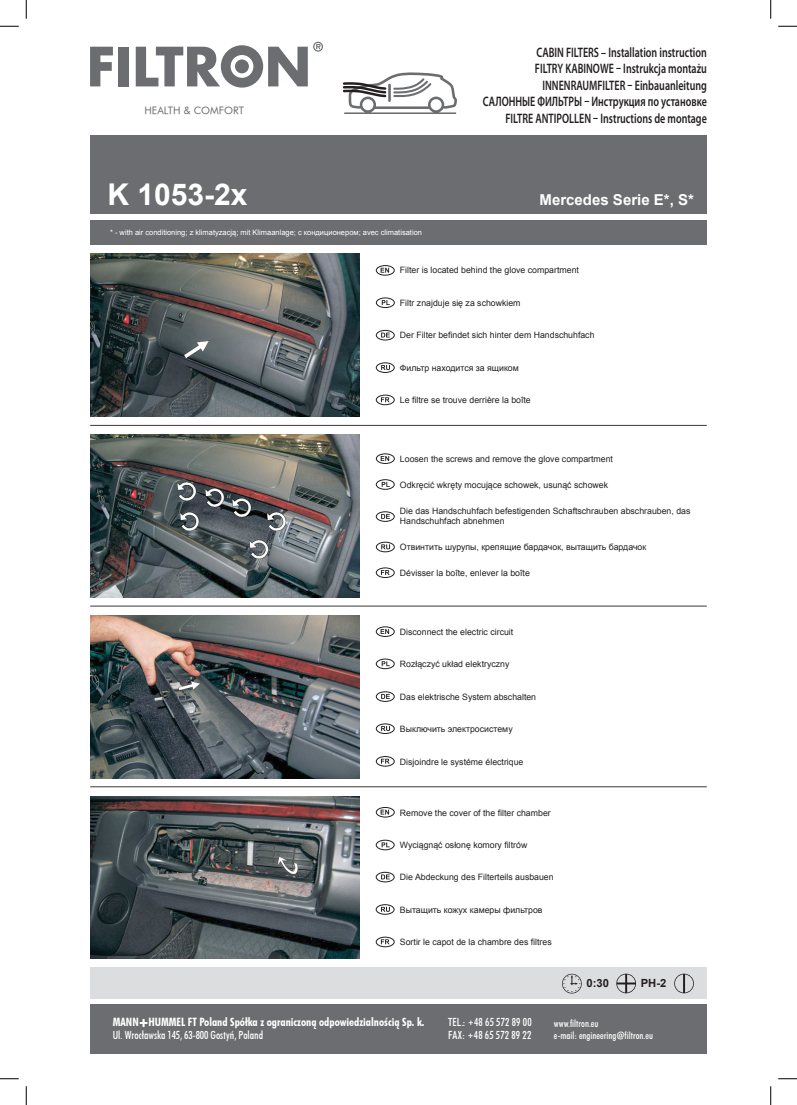
<style>
.page{position:relative;width:797px;height:1105px;background:#fff}
.page>*{position:absolute;margin:0;border:0;box-sizing:border-box;transform-origin:0 0}
.t1{font:700 30px "Arial";color:#fff}
.t2{font:700 15px "Arial";color:#fff}
.t3{font:600 13.75px/16.5px "Myriad Pro";color:#231f20;text-align:right;scale:.73 1}
.t4{font:11.5px "Futura Bd Cn AT";color:#fff}
.t5{font:11.25px/12.5px "Futura Md Cn AT";letter-spacing:.005em;color:#fff}
.t6{font:700 11.25px "Arial";color:#231f20}
.t7{font:10.38px "Futura Bk AT";color:#6c6d70}
.t8{font:10px/12.5px "Futura Md Cn AT";color:#fff}
.t9{font:8.75px/10.9px "Arial";color:#231f20}
.t10{font:7.5px "Arial";color:#fff}
.s1{font-family:"Futura Black AT";font-size:7.5px}
.s2{font-family:"Futura X Blk Cn AT";font-size:8.75px}
</style>
<div class="page">
<div style="left:90px;top:967px;width:617px;height:32px;background:#dcdddf"></div>
<div style="left:90px;top:1004px;width:617px;height:50px;background:#6c6d70"></div>
<svg style="left:140px;top:1019px;width:8px;height:8px"></svg>
<svg style="left:90px;top:47px;width:23px;height:39px"></svg>
<div style="left:119px;top:47px;width:10px;height:39px;background:#6c6d70"></div>
<svg style="left:136px;top:42px;width:187px;height:46px"></svg>
<div style="left:90px;top:135px;width:617px;height:79px;background:#6c6d70"></div>
<div style="left:90px;top:220px;width:617px;height:25px;background:#6c6d70"></div>
<svg style="left:343px;top:72px;width:114px;height:42px"></svg>
<hr style="left:90px;top:425px;width:617px;height:1px;background:#231f20">
<hr style="left:90px;top:606px;width:617px;height:1px;background:#231f20">
<hr style="left:90px;top:786px;width:617px;height:1px;background:#231f20">
<svg style="left:562px;top:974px;width:19px;height:19px"></svg>
<svg style="left:616px;top:974px;width:20px;height:19px"></svg>
<svg style="left:674px;top:974px;width:20px;height:19px"></svg>
<svg style="left:380px;top:268px;width:9px;height:5px"></svg>
<div style="left:376px;top:265px;width:18px;height:11px;border:1px solid #231f20;border-radius:50%"></div>
<svg style="left:382px;top:300px;width:8px;height:5px"></svg>
<div style="left:376px;top:298px;width:19px;height:10px;border:1px solid #231f20;border-radius:50%"></div>
<svg style="left:381px;top:333px;width:9px;height:4px"></svg>
<div style="left:376px;top:330px;width:18px;height:10px;border:1px solid #231f20;border-radius:50%"></div>
<svg style="left:381px;top:365px;width:9px;height:5px"></svg>
<div style="left:376px;top:362px;width:18px;height:11px;border:1px solid #231f20;border-radius:50%"></div>
<svg style="left:381px;top:397px;width:8px;height:5px"></svg>
<div style="left:376px;top:395px;width:18px;height:10px;border:1px solid #231f20;border-radius:50%"></div>
<svg style="left:380px;top:456px;width:9px;height:5px"></svg>
<div style="left:376px;top:453px;width:19px;height:11px;border:1px solid #231f20;border-radius:50%"></div>
<svg style="left:381px;top:482px;width:9px;height:5px"></svg>
<div style="left:376px;top:479px;width:18px;height:11px;border:1px solid #231f20;border-radius:50%"></div>
<svg style="left:381px;top:514px;width:9px;height:5px"></svg>
<div style="left:376px;top:511px;width:18px;height:11px;border:1px solid #231f20;border-radius:50%"></div>
<svg style="left:381px;top:544px;width:9px;height:5px"></svg>
<div style="left:376px;top:542px;width:19px;height:10px;border:1px solid #231f20;border-radius:50%"></div>
<svg style="left:381px;top:570px;width:8px;height:5px"></svg>
<div style="left:376px;top:567px;width:18px;height:11px;border:1px solid #231f20;border-radius:50%"></div>
<svg style="left:380px;top:629px;width:9px;height:5px"></svg>
<div style="left:376px;top:626px;width:18px;height:11px;border:1px solid #231f20;border-radius:50%"></div>
<svg style="left:381px;top:661px;width:9px;height:5px"></svg>
<div style="left:376px;top:659px;width:18px;height:10px;border:1px solid #231f20;border-radius:50%"></div>
<svg style="left:381px;top:694px;width:9px;height:5px"></svg>
<div style="left:376px;top:691px;width:18px;height:11px;border:1px solid #231f20;border-radius:50%"></div>
<svg style="left:381px;top:726px;width:9px;height:5px"></svg>
<div style="left:376px;top:723px;width:18px;height:11px;border:1px solid #231f20;border-radius:50%"></div>
<svg style="left:381px;top:759px;width:8px;height:5px"></svg>
<div style="left:376px;top:756px;width:18px;height:10px;border:1px solid #231f20;border-radius:50%"></div>
<svg style="left:380px;top:810px;width:9px;height:4px"></svg>
<div style="left:376px;top:807px;width:18px;height:10px;border:1px solid #231f20;border-radius:50%"></div>
<svg style="left:381px;top:842px;width:9px;height:5px"></svg>
<div style="left:376px;top:840px;width:18px;height:10px;border:1px solid #231f20;border-radius:50%"></div>
<svg style="left:381px;top:874px;width:9px;height:5px"></svg>
<div style="left:376px;top:872px;width:18px;height:10px;border:1px solid #231f20;border-radius:50%"></div>
<svg style="left:381px;top:907px;width:9px;height:5px"></svg>
<div style="left:376px;top:904px;width:18px;height:11px;border:1px solid #231f20;border-radius:50%"></div>
<svg style="left:381px;top:939px;width:8px;height:5px"></svg>
<div style="left:376px;top:937px;width:18px;height:10px;border:1px solid #231f20;border-radius:50%"></div>
<img style="left:90px;top:254px;width:269px;height:162px">
<img style="left:90px;top:434px;width:269px;height:163px">
<img style="left:90px;top:615px;width:269px;height:163px">
<img style="left:90px;top:796px;width:269px;height:163px">
<svg style="left:0;top:25px;width:19px;height:2px"></svg>
<svg style="left:778px;top:25px;width:19px;height:2px"></svg>
<svg style="left:0;top:1078px;width:19px;height:1px"></svg>
<svg style="left:778px;top:1078px;width:19px;height:1px"></svg>
<svg style="left:25px;top:0;width:2px;height:19px"></svg>
<svg style="left:25px;top:1086px;width:2px;height:19px"></svg>
<svg style="left:770px;top:0;width:1px;height:19px"></svg>
<svg style="left:770px;top:1086px;width:1px;height:19px"></svg>
<p class="t7" style="left:144px;top:104px;width:101px">HEALTH &amp; COMFORT</p>
<h3 class="t3" style="left:483px;top:43px;width:308px">CABIN FILTERS – Installation instruction<br>FILTRY KABINOWE – Instrukcja montażu INNENRAUMFILTER – Einbauanleitung<br>САЛОННЫЕ ФИЛЬТРЫ – Инструкция по установке FILTRE ANTIPOLLEN – Instructions de montage</h3>
<h1 class="t1" style="left:107px;top:174px;width:142px">K 1053-2x</h1>
<h2 class="t2" style="left:539px;top:190px;width:156px">Mercedes Serie E*, S*</h2>
<p class="t10" style="left:110px;top:228px;width:313px">* - with air conditioning; z klimatyzacją; mit Klimaanlage; с кондиционером; avec climatisation</p>
<p class="t9" style="left:400px;top:265px;width:180px">Filter is located behind the glove compartment</p>
<p class="t9" style="left:400px;top:297px;width:122px">Filtr znajduje się za schowkiem</p>
<p class="t9" style="left:400px;top:330px;width:196px">Der Filter befindet sich hinter dem Handschuhfach</p>
<p class="t9" style="left:400px;top:362px;width:120px">Фильтр находится за ящиком</p>
<p class="t9" style="left:400px;top:395px;width:132px">Le filtre se trouve derrière la boîte</p>
<p class="t9" style="left:400px;top:453px;width:215px">Loosen the screws and remove the glove compartment</p>
<p class="t9" style="left:400px;top:479px;width:210px">Odkręcić wkręty mocujące schowek, usunąć schowek</p>
<p class="t9" style="left:400px;top:505px;width:292px">Die das Handschuhfach befestigenden Schaftschrauben abschrauben, das<br>Handschuhfach abnehmen</p>
<p class="t9" style="left:400px;top:542px;width:248px">Отвинтить шурупы, крепящие бардачок, вытащить бардачок</p>
<p class="t9" style="left:400px;top:567px;width:131px">Dévisser la boîte, enlever la boîte</p>
<p class="t9" style="left:400px;top:626px;width:115px">Disconnect the electric circuit</p>
<p class="t9" style="left:400px;top:659px;width:111px">Rozłączyć układ elektryczny</p>
<p class="t9" style="left:400px;top:691px;width:138px">Das elektrische System abschalten</p>
<p class="t9" style="left:400px;top:724px;width:114px">Выключить электросистему</p>
<p class="t9" style="left:400px;top:756px;width:125px">Disjoindre le systéme électrique</p>
<p class="t9" style="left:400px;top:807px;width:152px">Remove the cover of the filter chamber</p>
<p class="t9" style="left:400px;top:839px;width:129px">Wyciągnąć osłonę komory filtrów</p>
<p class="t9" style="left:400px;top:872px;width:155px">Die Abdeckung des Filterteils ausbauen</p>
<p class="t9" style="left:400px;top:904px;width:144px">Вытащить кожух камеры фильтров</p>
<p class="t9" style="left:400px;top:937px;width:153px">Sortir le capot de la chambre des filtres</p>
<p class="t6" style="left:586px;top:976px;width:24px">0:30</p>
<p class="t6" style="left:640px;top:976px;width:27px">PH-2</p>
<h3 class="t4" style="left:113px;top:1016px;width:313px">MANN+HUMMEL FT Poland Spółka z ograniczoną odpowiedzialnością Sp. k.</h3>
<p class="t5" style="left:113px;top:1029px;width:152px">Ul. Wrocławska 145, 63-800 Gostyń, Poland</p>
<p class="t5" style="left:448px;top:1016px;width:85px">TEL.: <span class="s1">+</span>48 65 572 89 00<br>FAX: <span class="s1">+</span>48 65 572 89 22</p>
<p class="t8" style="left:554px;top:1017px;width:101px">www.filtron.eu<br>e-mail: engineering<span class="s2">@</span>filtron.eu</p>
</div>
